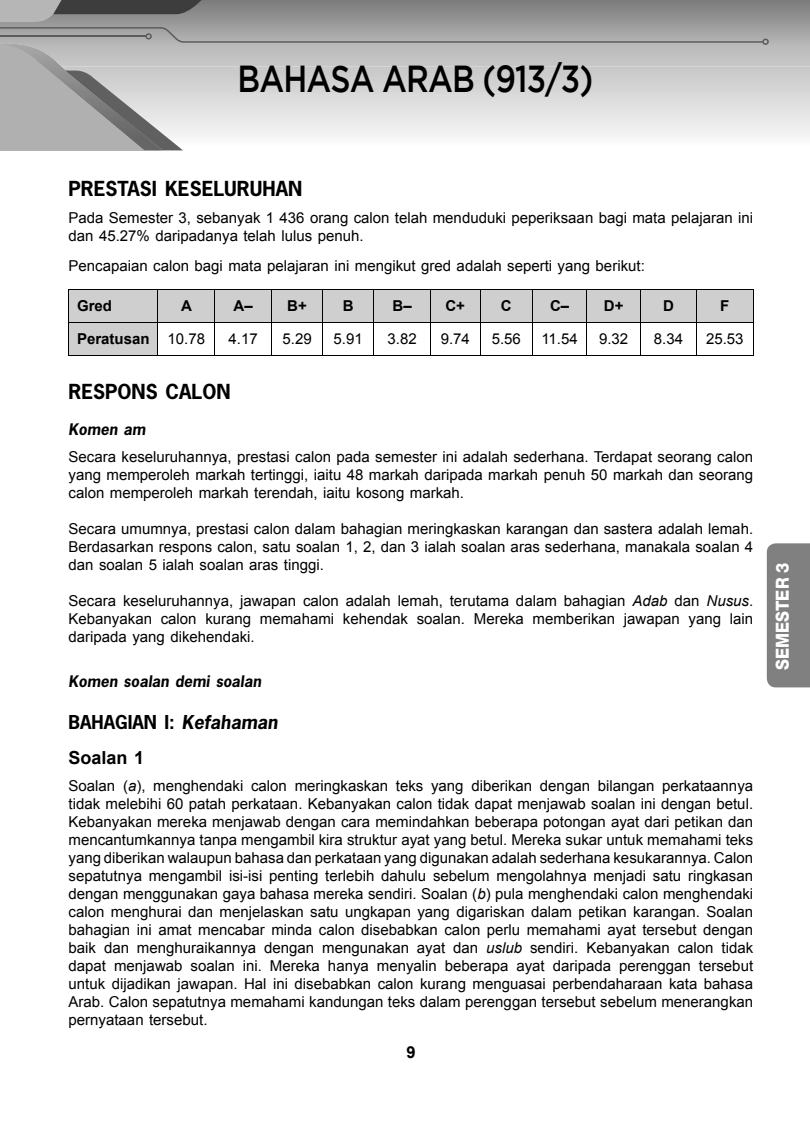
<style>
.page{position:relative;width:810px;height:1123px;background:#fff}
.page>*{position:absolute;margin:0;border:0;box-sizing:border-box;transform-origin:0 0}
.t1{font:500 37.5px "Gotham";letter-spacing:-.03em;color:#000;scale:.84 1}
.t2{font:700 19.5px "News Gothic Std";color:#000}
.t3{font:700 18px/34.5px "News Gothic Std";color:#000}
.t4{font:800 18px "Helvetica Neue LT Std";color:#fff;scale:.9 1}
.t5{font:700 16.5px "Arial";color:#000}
.t6{font:15px/18px "Arial";color:#000}
.t7{font:700 15px "Arial";color:#000}
.t8{font:italic 700 15px "News Gothic Std";color:#000}
.s1{font-weight:400}
.s2{font-family:"News Gothic Std";font-weight:700;font-style:italic}
.s3{font-style:italic}
.s4{font-family:"Arial"}
</style>
<div class="page">
<div style="left:766px;top:543px;width:43px;height:144px;background:#808080"></div>
<svg style="left:69px;top:290px;width:683px;height:65px;fill:#cfcfcf"></svg>
<hr style="left:68px;top:289px;width:685px;height:1px;background:#000">
<hr style="left:68px;top:322px;width:685px;height:1px;background:#000">
<hr style="left:68px;top:355px;width:685px;height:1px;background:#000">
<hr style="left:68px;top:289px;width:1px;height:33px;background:#000">
<hr style="left:68px;top:322px;width:1px;height:33px;background:#000">
<hr style="left:157px;top:289px;width:1px;height:33px;background:#000">
<hr style="left:214px;top:289px;width:1px;height:33px;background:#000">
<hr style="left:271px;top:289px;width:1px;height:33px;background:#000">
<hr style="left:322px;top:289px;width:1px;height:33px;background:#000">
<hr style="left:373px;top:289px;width:1px;height:33px;background:#000">
<hr style="left:430px;top:289px;width:1px;height:33px;background:#000">
<hr style="left:479px;top:289px;width:1px;height:33px;background:#000">
<hr style="left:532px;top:289px;width:1px;height:33px;background:#000">
<hr style="left:586px;top:289px;width:1px;height:33px;background:#000">
<hr style="left:640px;top:289px;width:1px;height:33px;background:#000">
<hr style="left:695px;top:289px;width:1px;height:33px;background:#000">
<hr style="left:752px;top:289px;width:1px;height:33px;background:#000">
<hr style="left:157px;top:322px;width:1px;height:33px;background:#000">
<hr style="left:214px;top:322px;width:1px;height:33px;background:#000">
<hr style="left:271px;top:322px;width:1px;height:33px;background:#000">
<hr style="left:322px;top:322px;width:1px;height:33px;background:#000">
<hr style="left:373px;top:322px;width:1px;height:33px;background:#000">
<hr style="left:430px;top:322px;width:1px;height:33px;background:#000">
<hr style="left:479px;top:322px;width:1px;height:33px;background:#000">
<hr style="left:532px;top:322px;width:1px;height:33px;background:#000">
<hr style="left:586px;top:322px;width:1px;height:33px;background:#000">
<hr style="left:640px;top:322px;width:1px;height:33px;background:#000">
<hr style="left:695px;top:322px;width:1px;height:33px;background:#000">
<hr style="left:752px;top:322px;width:1px;height:33px;background:#000">
<svg style="left:0;top:0;width:768px;height:150px"></svg>
<img style="left:0;top:44px;width:163px;height:106px">
<p class="t1" style="left:237px;top:66px;width:425px">BAHASA ARAB (913/3)</p>
<p class="t2" style="left:68px;top:178px;width:235px">PRESTASI KESELURUHAN</p>
<p class="t6" style="left:68px;top:209px;width:685px">Pada Semester 3, sebanyak 1 436 orang calon telah menduduki peperiksaan bagi mata pelajaran ini dan 45.27% daripadanya telah lulus penuh.</p>
<p class="t6" style="left:68px;top:257px;width:577px">Pencapaian calon bagi mata pelajaran ini mengikut gred adalah seperti yang berikut:</p>
<p class="t7" style="left:77px;top:297px;width:37px">Gred</p>
<p class="t7" style="left:181px;top:297px;width:12px">A</p>
<p class="t7" style="left:233px;top:297px;width:21px">A–</p>
<p class="t7" style="left:287px;top:297px;width:21px">B+</p>
<p class="t7" style="left:342px;top:297px;width:12px">B</p>
<p class="t7" style="left:392px;top:297px;width:21px">B–</p>
<p class="t7" style="left:445px;top:297px;width:21px">C+</p>
<p class="t7" style="left:500px;top:297px;width:12px">C</p>
<p class="t7" style="left:549px;top:297px;width:21px">C–</p>
<p class="t7" style="left:603px;top:297px;width:21px">D+</p>
<p class="t7" style="left:662px;top:297px;width:12px">D</p>
<p class="t7" style="left:719px;top:297px;width:11px">F</p>
<p class="t7" style="left:77px;top:330px;width:129px">Peratusan <span class="s1">10.78</span></p>
<p class="t6" style="left:228px;top:330px;width:31px">4.17</p>
<p class="t6" style="left:282px;top:330px;width:31px">5.29</p>
<p class="t6" style="left:333px;top:330px;width:31px">5.91</p>
<p class="t6" style="left:387px;top:330px;width:31px">3.82</p>
<p class="t6" style="left:440px;top:330px;width:31px">9.74</p>
<p class="t6" style="left:491px;top:330px;width:31px">5.56</p>
<p class="t6" style="left:541px;top:330px;width:38px">11.54</p>
<p class="t6" style="left:598px;top:330px;width:31px">9.32</p>
<p class="t6" style="left:653px;top:330px;width:31px">8.34</p>
<p class="t6" style="left:705px;top:330px;width:39px">25.53</p>
<p class="t2" style="left:68px;top:381px;width:163px">RESPONS CALON</p>
<p class="t6" style="left:68px;top:416px;width:685px;line-height:27px"><span class="s2">Komen am<br></span>Secara keseluruhannya, prestasi calon pada semester ini adalah sederhana. Terdapat seorang calon</p>
<p class="t6" style="left:68px;top:466px;width:685px">yang memperoleh markah tertinggi, iaitu 48 markah daripada markah penuh 50 markah dan seorang calon memperoleh markah terendah, iaitu kosong markah.</p>
<p class="t6" style="left:68px;top:520px;width:685px;text-align:justify">Secara umumnya, prestasi calon dalam bahagian meringkaskan karangan dan sastera adalah lemah.<br>Berdasarkan respons calon, satu soalan 1, 2, dan 3 ialah soalan aras sederhana, manakala soalan 4 dan soalan 5 ialah soalan aras tinggi.</p>
<p class="t6" style="left:68px;top:592px;width:686px;text-align:justify">Secara keseluruhannya, jawapan calon adalah lemah, terutama dalam bahagian <span class="s3">Adab</span> dan <span class="s3">Nusus</span>.<br>Kebanyakan calon kurang memahami kehendak soalan. Mereka memberikan jawapan yang lain daripada yang dikehendaki.</p>
<p class="t8" style="left:68px;top:675px;width:194px">Komen soalan demi soalan</p>
<p class="t3" style="left:68px;top:706px;width:210px">BAHAGIAN I: <span class="s3">Kefahaman<br></span><span class="s4">Soalan 1</span></p>
<p class="t6" style="left:68px;top:776px;width:685px;text-align:justify">Soalan (<span class="s3">a</span>), menghendaki calon meringkaskan teks yang diberikan dengan bilangan perkataannya tidak melebihi 60 patah perkataan. Kebanyakan calon tidak dapat menjawab soalan ini dengan betul.<br>Kebanyakan mereka menjawab dengan cara memindahkan beberapa potongan ayat dari petikan dan mencantumkannya tanpa mengambil kira struktur ayat yang betul. Mereka sukar untuk memahami teks yang diberikan walaupun bahasa dan perkataan yang digunakan adalah sederhana kesukarannya. Calon sepatutnya mengambil isi-isi penting terlebih dahulu sebelum mengolahnya menjadi satu ringkasan dengan menggunakan gaya bahasa mereka sendiri. Soalan (<span class="s3">b</span>) pula menghendaki calon menghendaki calon menghurai dan menjelaskan satu ungkapan yang digariskan dalam petikan karangan. Soalan bahagian ini amat mencabar minda calon disebabkan calon perlu memahami ayat tersebut dengan baik dan menghuraikannya dengan mengunakan ayat dan <span class="s3">uslub</span> sendiri. Kebanyakan calon tidak dapat menjawab soalan ini. Mereka hanya menyalin beberapa ayat daripada perenggan tersebut untuk dijadikan jawapan. Hal ini disebabkan calon kurang menguasai perbendaharaan kata bahasa Arab. Calon sepatutnya memahami kandungan teks dalam perenggan tersebut sebelum menerangkan pernyataan tersebut.</p>
<p class="t5" style="left:406px;top:1043px;width:11px">9</p>
<p class="t4" style="left:771px;top:670px;width:121px;rotate:-90deg">SEMESTER 3</p>
</div>
